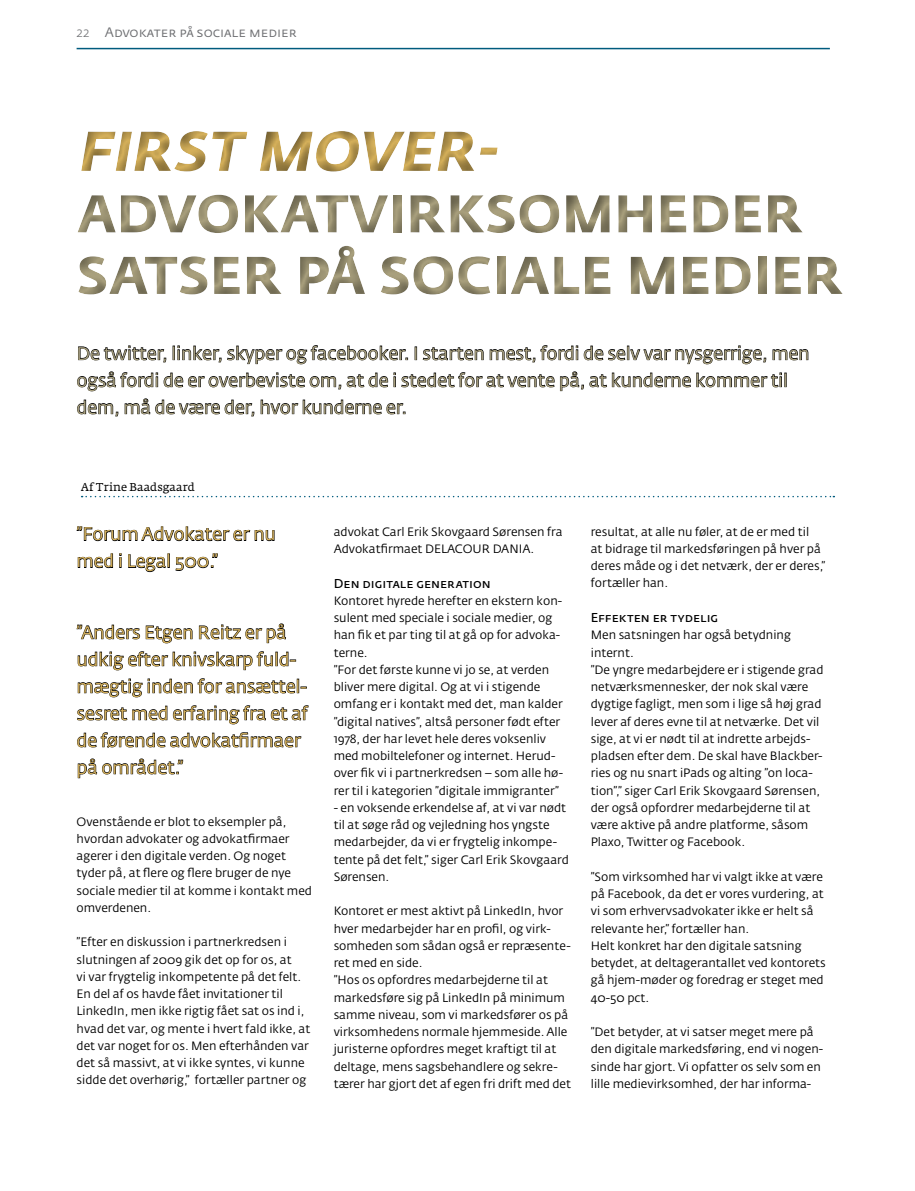
<style>
.page{position:relative;width:915px;height:1191px;background:#fff}
.page>*{position:absolute;margin:0;border:0;box-sizing:border-box;transform-origin:0 0}
.t1{font:italic 700 55.5px "Fedra Sans Alt Std";color:#d5b05a}
.t2{font:700 52.5px/61.5px "Fedra Sans Alt Std";letter-spacing:.01em;color:#a9a07d}
.t3{font:18px/27px "Fedra Sans Alt Std";color:#a9a07d}
.t4{font:18px/27px "Fedra Sans Alt Std";color:#d5b05a}
.t5{font:13.5px "Fedra Sans Alt Std";color:#6d6e71}
.t6{font:300 13.5px "Fedra Sans Alt Std";color:#6d6e71}
.t7{font:600 12.75px "Fedra Sans Alt Std";color:#000}
.t8{font:12px/17.2px "Fedra Sans Alt Std";color:#000}
.t9{font:11.25px "Fedra Serif A Std";letter-spacing:.005em;color:#000}
</style>
<div class="page">
<hr style="left:77px;top:48px;width:752px;height:1px;background:#005b7e">
<div style="left:63px;top:116px;width:792px;height:198px;background:#000;opacity:.5"></div>
<svg style="left:78px;top:346px;width:88px;height:16px"></svg>
<svg style="left:173px;top:346px;width:48px;height:16px"></svg>
<svg style="left:227px;top:345px;width:180px;height:19px"></svg>
<svg style="left:415px;top:347px;width:1px;height:13px"></svg>
<svg style="left:423px;top:347px;width:60px;height:13px"></svg>
<svg style="left:489px;top:345px;width:88px;height:17px"></svg>
<svg style="left:583px;top:346px;width:182px;height:18px"></svg>
<svg style="left:772px;top:349px;width:35px;height:11px"></svg>
<svg style="left:77px;top:371px;width:81px;height:20px"></svg>
<svg style="left:164px;top:373px;width:177px;height:16px"></svg>
<svg style="left:347px;top:373px;width:48px;height:14px"></svg>
<svg style="left:401px;top:372px;width:153px;height:15px"></svg>
<svg style="left:560px;top:371px;width:23px;height:20px"></svg>
<svg style="left:589px;top:374px;width:17px;height:13px"></svg>
<svg style="left:612px;top:373px;width:78px;height:14px"></svg>
<svg style="left:696px;top:373px;width:90px;height:14px"></svg>
<svg style="left:77px;top:400px;width:41px;height:16px"></svg>
<svg style="left:125px;top:398px;width:129px;height:18px"></svg>
<svg style="left:261px;top:400px;width:144px;height:14px"></svg>
<svg style="left:77px;top:526px;width:197px;height:15px"></svg>
<svg style="left:78px;top:553px;width:35px;height:15px"></svg>
<svg style="left:119px;top:553px;width:2px;height:14px"></svg>
<svg style="left:128px;top:553px;width:41px;height:19px"></svg>
<svg style="left:176px;top:553px;width:41px;height:18px"></svg>
<svg style="left:77px;top:625px;width:63px;height:14px"></svg>
<svg style="left:146px;top:625px;width:46px;height:18px"></svg>
<svg style="left:199px;top:623px;width:87px;height:20px"></svg>
<svg style="left:78px;top:651px;width:218px;height:19px"></svg>
<svg style="left:78px;top:679px;width:64px;height:18px"></svg>
<svg style="left:148px;top:678px;width:158px;height:15px"></svg>
<svg style="left:77px;top:706px;width:90px;height:14px"></svg>
<svg style="left:173px;top:705px;width:135px;height:19px"></svg>
<svg style="left:77px;top:732px;width:224px;height:15px"></svg>
<svg style="left:78px;top:758px;width:105px;height:20px"></svg>
<svg style="left:82px;top:496px;width:752px;height:1px"></svg>
<p class="t6" style="left:77px;top:24px;width:14px">22</p>
<p class="t5" style="left:105px;top:24px;width:193px">Advokater på sociale medier</p>
<h1 class="t1" style="left:77px;top:117px;width:432px">FIRST MOVER-</h1>
<h2 class="t2" style="left:77px;top:183px;width:767px">ADVOKATVIRKSOMHEDER<br>SATSER PÅ SOCIALE MEDIER</h2>
<p class="t3" style="left:77px;top:340px;width:734px">De twitter, linker, skyper og facebooker. I starten mest, fordi de selv var nysgerrige, men også fordi de er overbeviste om, at de i stedet for at vente på, at kunderne kommer til dem, må de være der, hvor kunderne er.</p>
<p class="t9" style="left:81px;top:481px;width:115px">Af Trine Baadsgaard</p>
<p class="t4" style="left:77px;top:520px;width:200px">”Forum Advokater er nu med i Legal 500.”</p>
<p class="t4" style="left:77px;top:619px;width:233px">”Anders Etgen Reitz er på udkig efter knivskarp fuld&shy;mægtig inden for ansættel&shy;sesret med erfaring fra et af de førende advokatfirmaer på området.”</p>
<p class="t8" style="left:77px;top:812px;width:237px">Ovenstående er blot to eksempler på, hvordan advokater og advokatfirmaer agerer i den digitale verden. Og noget tyder på, at flere og flere bruger de nye sociale medier til at komme i kontakt med omverdenen.</p>
<p class="t8" style="left:77px;top:933px;width:235px">”Efter en diskussion i partnerkredsen i slutningen af 2009 gik det op for os, at<br>vi var frygtelig inkompetente på det felt.<br>En del af os havde fået invitationer til LinkedIn, men ikke rigtig fået sat os ind i, hvad det var, og mente i hvert fald ikke, at det var noget for os. Men efterhånden var det så massivt, at vi ikke syntes, vi kunne sidde det overhørig,” fortæller partner og</p>
<p class="t8" style="left:333px;top:523px;width:230px">advokat Carl Erik Skovgaard Sørensen fra<br>Advokatfirmaet DELACOUR DANIA.</p>
<p class="t7" style="left:333px;top:575px;width:159px">Den digitale generation</p>
<p class="t8" style="left:333px;top:592px;width:231px">Kontoret hyrede herefter en ekstern kon&shy;sulent med speciale i sociale medier, og han fik et par ting til at gå op for advoka&shy;terne.<br>”For det første kunne vi jo se, at verden bliver mere digital. Og at vi i stigende omfang er i kontakt med det, man kalder ”digital natives”, altså personer født efter 1978, der har levet hele deres voksenliv med mobiltelefoner og internet. Herud&shy;over fik vi i partnerkredsen – som alle hø&shy;rer til i kategorien ”digitale immigranter”</p>
<p class="t8" style="left:333px;top:799px;width:236px">- en voksende erkendelse af, at vi var nødt til at søge råd og vejledning hos yngste medarbejder, da vi er frygtelig inkompe&shy;tente på det felt,” siger Carl Erik Skovgaard Sørensen.</p>
<p class="t8" style="left:333px;top:902px;width:239px">Kontoret er mest aktivt på LinkedIn, hvor hver medarbejder har en profil, og virk&shy;somheden som sådan også er repræsente&shy;ret med en side.<br>”Hos os opfordres medarbejderne til at markedsføre sig på LinkedIn på minimum samme niveau, som vi markedsfører os på virksomhedens normale hjemmeside. Alle juristerne opfordres meget kraftigt til at deltage, mens sagsbehandlere og sekre&shy;tærer har gjort det af egen fri drift med det</p>
<p class="t8" style="left:590px;top:523px;width:236px">resultat, at alle nu føler, at de er med til<br>at bidrage til markedsføringen på hver på deres måde og i det netværk, der er deres,” fortæller han.</p>
<p class="t7" style="left:590px;top:609px;width:129px">Effekten er tydelig</p>
<p class="t8" style="left:590px;top:626px;width:234px">Men satsningen har også betydning internt.<br>”De yngre medarbejdere er i stigende grad netværksmennesker, der nok skal være dygtige fagligt, men som i lige så høj grad lever af deres evne til at netværke. Det vil sige, at vi er nødt til at indrette arbejds&shy;pladsen efter dem. De skal have Blackber&shy;ries og nu snart iPads og alting ”on loca&shy;tion”,” siger Carl Erik Skovgaard Sørensen, der også opfordrer medarbejderne til at være aktive på andre platforme, såsom Plaxo, Twitter og Facebook.</p>
<p class="t8" style="left:590px;top:868px;width:236px">”Som virksomhed har vi valgt ikke at være på Facebook, da det er vores vurdering, at vi som erhvervsadvokater ikke er helt så relevante her,” fortæller han.<br>Helt konkret har den digitale satsning betydet, at deltagerantallet ved kontorets gå hjem-møder og foredrag er steget med 40-50 pct.</p>
<p class="t8" style="left:590px;top:1023px;width:234px">”Det betyder, at vi satser meget mere på den digitale markedsføring, end vi nogen&shy;sinde har gjort. Vi opfatter os selv som en lille medievirksomhed, der har informa-</p>
</div>
